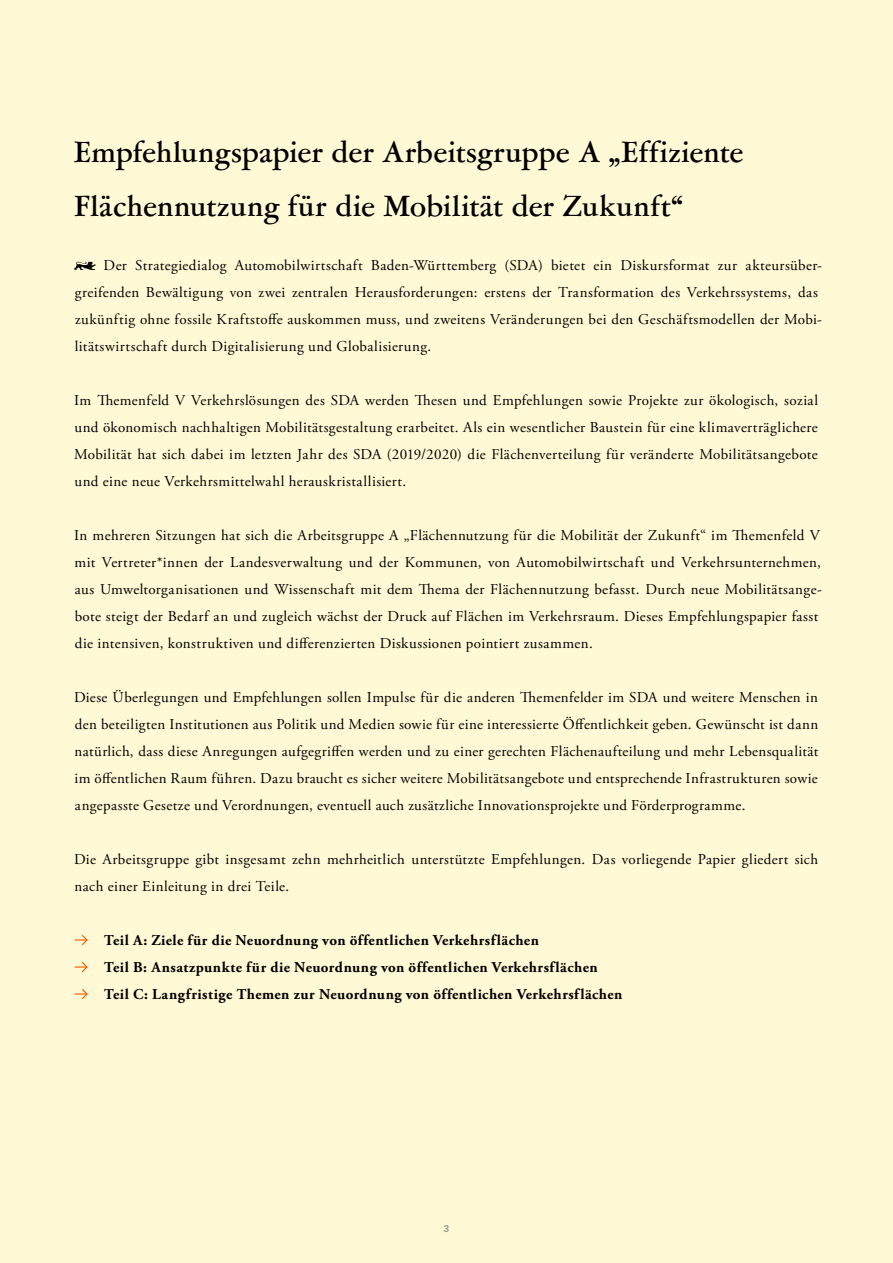
<style>
.page{position:relative;width:893px;height:1263px;background:#fff9d5}
.page>*{position:absolute;margin:0;border:0;box-sizing:border-box;transform-origin:0 0}
.t1{font:500 30px/54px "Garamont Amst EFOP";letter-spacing:.01em;color:#000}
.t2{font:15px/27px "Adobe Garamond Pro";letter-spacing:.025em;color:#000}
.t3{font:700 15px/27px "Adobe Garamond Pro";letter-spacing:.03em;color:#000}
.t4{font:700 9.9px "Univers LT";color:#9d9d9c}
</style>
<div class="page">
<svg style="left:74px;top:261px;width:22px;height:9px"></svg>
<svg style="left:75px;top:935px;width:13px;height:10px"></svg>
<svg style="left:75px;top:962px;width:13px;height:10px"></svg>
<svg style="left:75px;top:989px;width:13px;height:10px"></svg>
<h1 class="t1" style="left:74px;top:126px;width:671px">Empfehlungspapier der Arbeitsgruppe A „Effiziente<br>Flächennutzung für die Mobilität der Zukunft“</h1>
<p class="t2" style="left:75px;top:252px;width:749px;text-indent:29px">Der Strategiedialog Automobilwirtschaft Baden-Württemberg (SDA) bietet ein Diskursformat zur akteursüber&shy;greifenden Bewältigung von zwei zentralen Herausforderungen: erstens der Transformation des Verkehrssystems, das zukünftig ohne fossile Kraftstoffe auskommen muss, und zweitens Veränderungen bei den Geschäftsmodellen der Mobi&shy;litätswirtschaft durch Digitalisierung und Globalisierung.</p>
<p class="t2" style="left:74px;top:387px;width:746px;text-align:justify">Im Themenfeld V Verkehrslösungen des SDA werden Thesen und Empfehlungen sowie Projekte zur ökologisch, sozial und ökonomisch nachhaltigen Mobilitätsgestaltung erarbeitet. Als ein wesentlicher Baustein für eine klimaverträglichere Mobilität hat sich dabei im letzten Jahr des SDA (2019/2020) die Flächenverteilung für veränderte Mobilitätsangebote und eine neue Verkehrsmittelwahl herauskristallisiert.</p>
<p class="t2" style="left:74px;top:522px;width:749px">In mehreren Sitzungen hat sich die Arbeitsgruppe A „Flächennutzung für die Mobilität der Zukunft“ im Themenfeld V mit Vertreter*innen der Landesverwaltung und der Kommunen, von Automobilwirtschaft und Verkehrsunternehmen, aus Umweltorganisationen und Wissenschaft mit dem Thema der Flächennutzung befasst. Durch neue Mobilitätsange&shy;bote steigt der Bedarf an und zugleich wächst der Druck auf Flächen im Verkehrsraum. Dieses Empfehlungspapier fasst die intensiven, konstruktiven und differenzierten Diskussionen pointiert zusammen.</p>
<p class="t2" style="left:74px;top:684px;width:746px;text-align:justify">Diese Überlegungen und Empfehlungen sollen Impulse für die anderen Themenfelder im SDA und weitere Menschen in den beteiligten Institutionen aus Politik und Medien sowie für eine interessierte Öffentlichkeit geben. Gewünscht ist dann natürlich, dass diese Anregungen aufgegriffen werden und zu einer gerechten Flächenaufteilung und mehr Lebensqualität im öffentlichen Raum führen. Dazu braucht es sicher weitere Mobilitätsangebote und entsprechende Infrastrukturen sowie angepasste Gesetze und Verordnungen, eventuell auch zusätzliche Innovationsprojekte und Förderprogramme.</p>
<p class="t2" style="left:74px;top:846px;width:746px">Die Arbeitsgruppe gibt insgesamt zehn mehrheitlich unterstützte Empfehlungen. Das vorliegende Papier gliedert sich nach einer Einleitung in drei Teile.</p>
<p class="t3" style="left:104px;top:927px;width:520px">Teil A: Ziele für die Neuordnung von öffentlichen Verkehrsflächen<br>Teil B: Ansatzpunkte für die Neuordnung von öffentlichen Verkehrsflächen<br>Teil C: Langfristige Themen zur Neuordnung von öffentlichen Verkehrsflächen</p>
<p class="t4" style="left:444px;top:1223px;width:7px">3</p>
</div>
